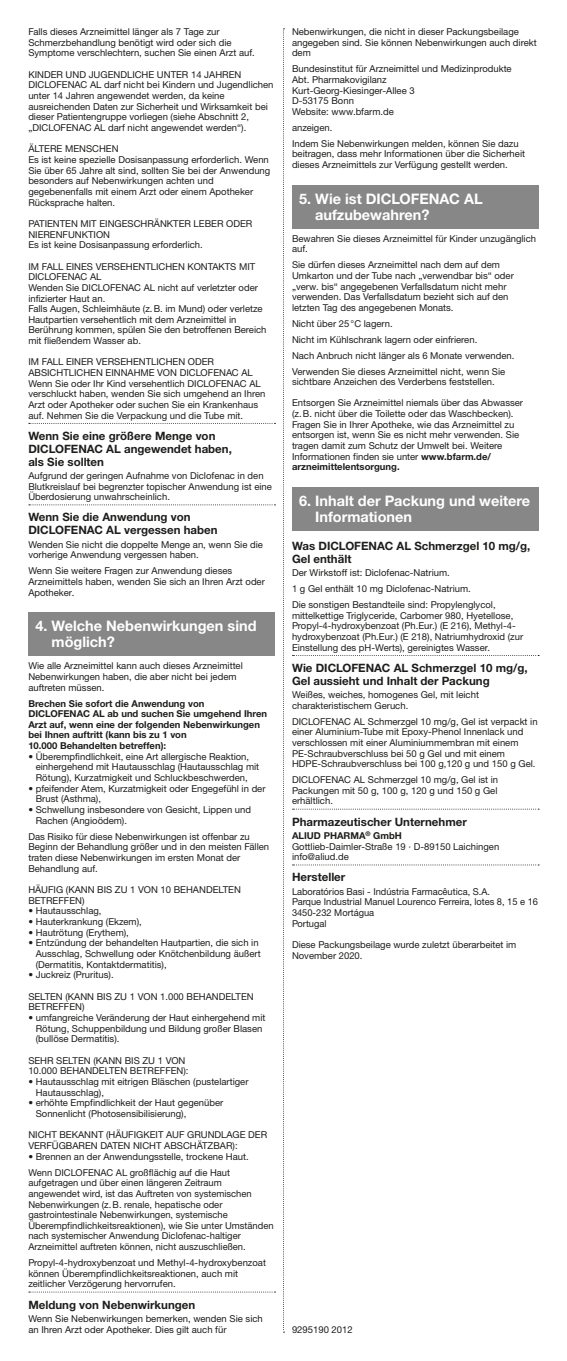
<style>
.page{position:relative;width:567px;height:1361px;background:#fff}
.page>*{position:absolute;margin:0;border:0;box-sizing:border-box;transform-origin:0 0}
.t1{font:700 14.5px/16px "Helvetica Neue LTW1 G";color:#fff}
.t2{font:700 11.5px/12.8px "Helvetica Neue LTW1 G";color:#1d1d1b}
.t3{font:9.5px/10.6px "Helvetica Neue LTW1 G";color:#1d1d1b}
.t4{font:700 9.5px/10.6px "Helvetica Neue LTW1 G";color:#1d1d1b}
.s1{font-weight:700}
</style>
<div class="page">
<svg style="left:29px;top:423px;width:246px;height:1px"></svg>
<svg style="left:29px;top:504px;width:246px;height:1px"></svg>
<svg style="left:29px;top:1291px;width:246px;height:1px"></svg>
<div style="left:28px;top:612px;width:247px;height:44px;background:#878787"></div>
<svg style="left:292px;top:655px;width:247px;height:1px"></svg>
<svg style="left:292px;top:808px;width:247px;height:1px"></svg>
<svg style="left:292px;top:864px;width:247px;height:1px"></svg>
<div style="left:292px;top:185px;width:247px;height:43px;background:#878787"></div>
<div style="left:292px;top:487px;width:247px;height:43px;background:#878787"></div>
<svg style="left:283px;top:28px;width:1px;height:1304px"></svg>
<p class="t3" style="left:28px;top:26px;width:228px">Falls dieses Arzneimittel länger als 7 Tage zur<br>Schmerzbehandlung benötigt wird oder sich die<br>Symptome verschlechtern, suchen Sie einen Arzt auf.</p>
<p class="t3" style="left:28px;top:69px;width:247px">KINDER UND JUGENDLICHE UNTER 14 JAHREN DICLOFENAC AL darf nicht bei Kindern und Jugendlichen unter 14 Jahren angewendet werden, da keine ausreichenden Daten zur Sicherheit und Wirksamkeit bei dieser Patientengruppe vorliegen (siehe Abschnitt 2, „DICLOFENAC AL darf nicht angewendet werden“).</p>
<p class="t3" style="left:28px;top:144px;width:244px">ÄLTERE MENSCHEN<br>Es ist keine spezielle Dosisanpassung erforderlich. Wenn Sie über 65 Jahre alt sind, sollten Sie bei der Anwendung besonders auf Nebenwirkungen achten und gegebenenfalls mit einem Arzt oder einem Apotheker Rücksprache halten.</p>
<p class="t3" style="left:28px;top:218px;width:226px">PATIENTEN MIT EINGESCHRÄNKTER LEBER ODER<br>NIERENFUNKTION<br>Es ist keine Dosisanpassung erforderlich.</p>
<p class="t3" style="left:28px;top:261px;width:240px">IM FALL EINES VERSEHENTLICHEN KONTAKTS MIT DICLOFENAC AL<br>Wenden Sie DICLOFENAC AL nicht auf verletzter oder infizierter Haut an.<br>Falls Augen, Schleimhäute (z.B. im Mund) oder verletze Hautpartien versehentlich mit dem Arzneimittel in Berührung kommen, spülen Sie den betroffenen Bereich mit fließendem Wasser ab.</p>
<p class="t3" style="left:28px;top:357px;width:239px">IM FALL EINER VERSEHENTLICHEN ODER ABSICHTLICHEN EINNAHME VON DICLOFENAC AL Wenn Sie oder Ihr Kind versehentlich DICLOFENAC AL verschluckt haben, wenden Sie sich umgehend an Ihren Arzt oder Apotheker oder suchen Sie ein Krankenhaus auf. Nehmen Sie die Verpackung und die Tube mit.</p>
<p class="t2" style="left:28px;top:429px;width:205px">Wenn Sie eine größere Menge von<br>DICLOFENAC AL angewendet haben, als Sie sollten</p>
<p class="t3" style="left:28px;top:470px;width:245px">Aufgrund der geringen Aufnahme von Diclofenac in den<br>Blutkreislauf bei begrenzter topischer Anwendung ist eine<br>Überdosierung unwahrscheinlich.</p>
<p class="t2" style="left:28px;top:511px;width:191px">Wenn Sie die Anwendung von<br>DICLOFENAC AL vergessen haben</p>
<p class="t3" style="left:28px;top:539px;width:236px">Wenden Sie nicht die doppelte Menge an, wenn Sie die vorherige Anwendung vergessen haben.</p>
<p class="t3" style="left:28px;top:565px;width:238px">Wenn Sie weitere Fragen zur Anwendung dieses<br>Arzneimittels haben, wenden Sie sich an Ihren Arzt oder<br>Apotheker.</p>
<h1 class="t1" style="left:52px;top:618px;width:206px;text-indent:-16px">4. Welche Nebenwirkungen sind möglich?</h1>
<p class="t3" style="left:28px;top:660px;width:216px">Wie alle Arzneimittel kann auch dieses Arzneimittel<br>Nebenwirkungen haben, die aber nicht bei jedem auftreten müssen.</p>
<p class="t4" style="left:28px;top:698px;width:240px">Brechen Sie sofort die Anwendung von DICLOFENAC AL ab und suchen Sie umgehend Ihren Arzt auf, wenn eine der folgenden Nebenwirkungen bei Ihnen auftritt (kann bis zu 1 von<br>10.000 Behandelten betreffen):</p>
<p class="t3" style="left:36px;top:751px;width:225px;text-indent:-7px">• Überempfindlichkeit, eine Art allergische Reaktion, einhergehend mit Hautausschlag (Hautausschlag mit<br>Rötung), Kurzatmigkeit und Schluckbeschwerden,</p>
<p class="t3" style="left:36px;top:783px;width:231px;text-indent:-7px">• pfeifender Atem, Kurzatmigkeit oder Engegefühl in der<br>Brust (Asthma),</p>
<p class="t3" style="left:36px;top:804px;width:217px;text-indent:-7px">• Schwellung insbesondere von Gesicht, Lippen und<br>Rachen (Angioödem).</p>
<p class="t3" style="left:28px;top:831px;width:242px">Das Risiko für diese Nebenwirkungen ist offenbar zu Beginn der Behandlung größer und in den meisten Fällen traten diese Nebenwirkungen im ersten Monat der Behandlung auf.</p>
<p class="t3" style="left:28px;top:884px;width:214px">HÄUFIG (KANN BIS ZU 1 VON 10 BEHANDELTEN<br>BETREFFEN)</p>
<p class="t3" style="left:28px;top:905px;width:75px">• Hautausschlag,</p>
<p class="t3" style="left:28px;top:916px;width:115px">• Hauterkrankung (Ekzem),</p>
<p class="t3" style="left:28px;top:927px;width:102px">• Hautrötung (Erythem),</p>
<p class="t3" style="left:36px;top:937px;width:226px;text-indent:-7px">• Entzündung der behandelten Hautpartien, die sich in<br>Ausschlag, Schwellung oder Knötchenbildung äußert (Dermatitis, Kontaktdermatitis),</p>
<p class="t3" style="left:28px;top:969px;width:87px">• Juckreiz (Pruritus).</p>
<p class="t3" style="left:28px;top:991px;width:227px">SELTEN (KANN BIS ZU 1 VON 1.000 BEHANDELTEN<br>BETREFFEN)</p>
<p class="t3" style="left:36px;top:1012px;width:231px;text-indent:-7px">• umfangreiche Veränderung der Haut einhergehend mit<br>Rötung, Schuppenbildung und Bildung großer Blasen (bullöse Dermatitis).</p>
<p class="t3" style="left:28px;top:1055px;width:162px">SEHR SELTEN (KANN BIS ZU 1 VON<br>10.000 BEHANDELTEN BETREFFEN):</p>
<p class="t3" style="left:36px;top:1076px;width:214px;text-indent:-7px">• Hautausschlag mit eitrigen Bläschen (pustelartiger<br>Hautausschlag),</p>
<p class="t3" style="left:36px;top:1097px;width:189px;text-indent:-7px">• erhöhte Empfindlichkeit der Haut gegenüber<br>Sonnenlicht (Photosensibilisierung),</p>
<p class="t3" style="left:28px;top:1129px;width:240px">NICHT BEKANNT (HÄUFIGKEIT AUF GRUNDLAGE DER<br>VERFÜGBAREN DATEN NICHT ABSCHÄTZBAR):</p>
<p class="t3" style="left:28px;top:1148px;width:222px;line-height:16px">• Brennen an der Anwendungsstelle, trockene Haut.<br>Wenn DICLOFENAC AL großflächig auf die Haut</p>
<p class="t3" style="left:28px;top:1177px;width:247px">aufgetragen und über einen längeren Zeitraum angewendet wird, ist das Auftreten von systemischen Nebenwirkungen (z.B. renale, hepatische oder gastrointestinale Nebenwirkungen, systemische Überempfindlichkeitsreaktionen), wie Sie unter Umständen nach systemischer Anwendung Diclofenac-haltiger Arzneimittel auftreten können, nicht auszuschließen.</p>
<p class="t3" style="left:28px;top:1257px;width:239px">Propyl-4-hydroxybenzoat und Methyl-4-hydroxybenzoat können Überempfindlichkeitsreaktionen, auch mit zeitlicher Verzögerung hervorrufen.</p>
<p class="t2" style="left:28px;top:1298px;width:168px">Meldung von Nebenwirkungen</p>
<p class="t3" style="left:28px;top:1313px;width:236px">Wenn Sie Nebenwirkungen bemerken, wenden Sie sich an Ihren Arzt oder Apotheker. Dies gilt auch für</p>
<p class="t3" style="left:292px;top:26px;width:246px">Nebenwirkungen, die nicht in dieser Packungsbeilage angegeben sind. Sie können Nebenwirkungen auch direkt dem</p>
<p class="t3" style="left:292px;top:64px;width:221px">Bundesinstitut für Arzneimittel und Medizinprodukte<br>Abt. Pharmakovigilanz<br>Kurt-Georg-Kiesinger-Allee 3<br>D-53175 Bonn<br>Website: www.bfarm.de</p>
<p class="t3" style="left:292px;top:119px;width:228px;line-height:15.9px">anzeigen.<br>Indem Sie Nebenwirkungen melden, können Sie dazu</p>
<p class="t3" style="left:292px;top:149px;width:235px">beitragen, dass mehr Informationen über die Sicherheit dieses Arzneimittels zur Verfügung gestellt werden.</p>
<h1 class="t1" style="left:315px;top:191px;width:169px;text-indent:-16px">5. Wie ist DICLOFENAC AL aufzubewahren?</h1>
<p class="t3" style="left:292px;top:233px;width:246px">Bewahren Sie dieses Arzneimittel für Kinder unzugänglich auf.</p>
<p class="t3" style="left:292px;top:259px;width:223px">Sie dürfen dieses Arzneimittel nach dem auf dem Umkarton und der Tube nach „verwendbar bis“ oder „verw. bis“ angegebenen Verfallsdatum nicht mehr verwenden. Das Verfallsdatum bezieht sich auf den letzten Tag des angegebenen Monats.</p>
<p class="t3" style="left:292px;top:315px;width:224px;line-height:15.9px">Nicht über 25°C lagern.<br>Nicht im Kühlschrank lagern oder einfrieren.<br>Nach Anbruch nicht länger als 6 Monate verwenden.<br>Verwenden Sie dieses Arzneimittel nicht, wenn Sie</p>
<p class="t3" style="left:292px;top:376px;width:204px">sichtbare Anzeichen des Verderbens feststellen.</p>
<p class="t3" style="left:292px;top:398px;width:233px">Entsorgen Sie Arzneimittel niemals über das Abwasser (z.B. nicht über die Toilette oder das Waschbecken).<br>Fragen Sie in Ihrer Apotheke, wie das Arzneimittel zu entsorgen ist, wenn Sie es nicht mehr verwenden. Sie tragen damit zum Schutz der Umwelt bei. Weitere Informationen finden sie unter <span class="s1">www.bfarm.de/ arzneimittelentsorgung.</span></p>
<h1 class="t1" style="left:315px;top:493px;width:217px;text-indent:-16px">6. Inhalt der Packung und weitere<br>Informationen</h1>
<p class="t2" style="left:292px;top:540px;width:240px">Was DICLOFENAC AL Schmerzgel 10 mg/g,<br>Gel enthält</p>
<p class="t3" style="left:292px;top:565px;width:205px;line-height:15.9px">Der Wirkstoff ist: Diclofenac-Natrium.<br>1 g Gel enthält 10 mg Diclofenac-Natrium.<br>Die sonstigen Bestandteile sind: Propylenglycol,</p>
<p class="t3" style="left:292px;top:610px;width:233px">mittelkettige Triglyceride, Carbomer 980, Hyetellose, Propyl-4-hydroxybenzoat (Ph.Eur.) (E 216), Methyl-4- hydroxybenzoat (Ph.Eur.) (E 218), Natriumhydroxid (zur Einstellung des pH-Werts), gereinigtes Wasser.</p>
<p class="t2" style="left:292px;top:661px;width:237px">Wie DICLOFENAC AL Schmerzgel 10 mg/g,<br>Gel aussieht und Inhalt der Packung</p>
<p class="t3" style="left:292px;top:689px;width:188px">Weißes, weiches, homogenes Gel, mit leicht charakteristischem Geruch.</p>
<p class="t3" style="left:292px;top:716px;width:247px">DICLOFENAC AL Schmerzgel 10 mg/g, Gel ist verpackt in einer Aluminium-Tube mit Epoxy-Phenol Innenlack und verschlossen mit einer Aluminiummembran mit einem PE-Schraubverschluss bei 50 g Gel und mit einem HDPE‑Schraubverschluss bei 100 g,120 g und 150 g Gel.</p>
<p class="t3" style="left:292px;top:774px;width:208px;text-align:justify">DICLOFENAC AL Schmerzgel 10 mg/g, Gel ist in Packungen mit 50 g, 100 g, 120 g und 150 g Gel erhältlich.</p>
<p class="t2" style="left:292px;top:815px;width:176px">Pharmazeutischer Unternehmer</p>
<p class="t3" style="left:292px;top:830px;width:209px"><span class="s1">ALIUD PHARMA</span><sup>®</sup> <span class="s1">GmbH<br></span>Gottlieb-Daimler-Straße 19 · D-89150 Laichingen info@aliud.de</p>
<p class="t2" style="left:292px;top:871px;width:55px">Hersteller</p>
<p class="t3" style="left:292px;top:886px;width:248px">Laboratórios Basi - Indústria Farmacêutica, S.A.<br>Parque Industrial Manuel Lourenco Ferreira, lotes 8, 15 e 16<br>3450-232 Mortágua<br>Portugal</p>
<p class="t3" style="left:292px;top:939px;width:226px">Diese Packungsbeilage wurde zuletzt überarbeitet im<br>November 2020.</p>
<p class="t3" style="left:292px;top:1324px;width:62px">9295190 2012</p>
</div>
